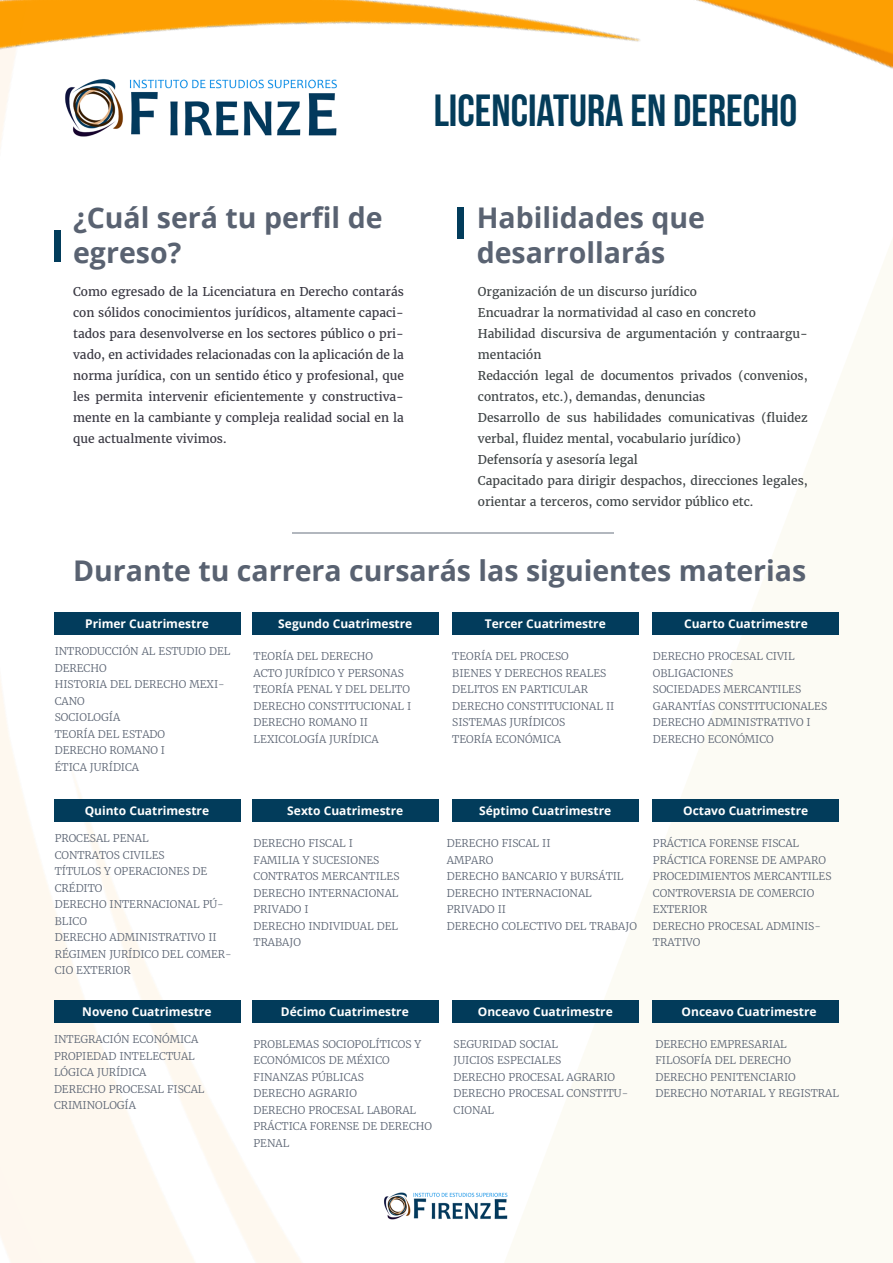
<style>
.page{position:relative;width:893px;height:1263px;background:#fff}
.page>*{position:absolute;margin:0;border:0;box-sizing:border-box;transform-origin:0 0}
.t1{font:45px "Bebas Neue";color:#043c5a}
.t2{font:700 28.5px/34.2px "Open Sans";color:#596271}
.t3{font:700 28.5px/34.2px "Open Sans";color:#5a6372}
.t4{font:12px/21px "Merriweather";color:#3f4446}
.t5{font:12px/21px "Merriweather";color:#3a3943;text-align:justify}
.t6{font:700 12px "Open Sans";color:#fff}
.t7{font:300 10.5px/16.5px "Merriweather";color:#5a6372}
</style>
<div class="page">
<img style="left:0;top:0;width:893px;height:1181px">
<img style="left:55px;top:66px;width:291px;height:86px">
<div style="left:54px;top:230px;width:6px;height:32px;background:#023c5b"></div>
<div style="left:458px;top:207px;width:6px;height:32px;background:#023c5b"></div>
<hr style="left:292px;top:532px;width:322px;height:1px;background:#596373">
<div style="left:54px;top:612px;width:186px;height:23px;background:#023c5c"></div>
<div style="left:54px;top:799px;width:186px;height:22px;background:#023c5b"></div>
<div style="left:54px;top:1000px;width:186px;height:22px;background:#023b5a"></div>
<div style="left:252px;top:612px;width:186px;height:23px;background:#023c5c"></div>
<div style="left:252px;top:799px;width:186px;height:22px;background:#023c5b"></div>
<div style="left:252px;top:1000px;width:186px;height:22px;background:#023b5a"></div>
<div style="left:452px;top:1000px;width:186px;height:22px;background:#023b5a"></div>
<div style="left:653px;top:1000px;width:186px;height:22px;background:#023b5a"></div>
<div style="left:452px;top:612px;width:186px;height:23px;background:#023c5c"></div>
<div style="left:452px;top:799px;width:186px;height:22px;background:#023c5b"></div>
<div style="left:653px;top:612px;width:186px;height:23px;background:#023c5c"></div>
<div style="left:653px;top:799px;width:186px;height:22px;background:#023c5b"></div>
<img style="left:383px;top:1192px;width:125px;height:28px">
<p class="t1" style="left:434px;top:86px;width:365px">LICENCIATURA EN DERECHO</p>
<p class="t2" style="left:73px;top:200px;width:311px">¿Cuál será tu perfil de egreso?</p>
<p class="t3" style="left:477px;top:200px;width:230px">Habilidades que desarrollarás</p>
<p class="t5" style="left:73px;top:281px;width:332px">Como egresado de la Licenciatura en Derecho contarás con sólidos conocimientos jurídicos, altamente capaci&shy;tados para desenvolverse en los sectores público o pri&shy;vado, en actividades relacionadas con la aplicación de la norma jurídica, con un sentido ético y profesional, que les permita intervenir eficientemente y constructiva&shy;mente en la cambiante y compleja realidad social en la que actualmente vivimos.</p>
<p class="t4" style="left:478px;top:281px;width:221px">Organización de un discurso jurídico</p>
<p class="t4" style="left:478px;top:302px;width:279px">Encuadrar la normatividad al caso en concreto</p>
<p class="t4" style="left:478px;top:323px;width:331px">Habilidad discursiva de argumentación y contraargu&shy;mentación</p>
<p class="t4" style="left:478px;top:365px;width:331px">Redacción legal de documentos privados (convenios, contratos, etc.), demandas, denuncias</p>
<p class="t4" style="left:478px;top:407px;width:331px">Desarrollo de sus habilidades comunicativas (fluidez verbal, fluidez mental, vocabulario jurídico)</p>
<p class="t4" style="left:478px;top:449px;width:161px">Defensoría y asesoría legal</p>
<p class="t4" style="left:478px;top:470px;width:331px">Capacitado para dirigir despachos, direcciones legales, orientar a terceros, como servidor público etc.</p>
<p class="t2" style="left:73px;top:553px;width:735px">Durante tu carrera cursarás las siguientes materias</p>
<p class="t6" style="left:85px;top:615px;width:125px">Primer Cuatrimestre</p>
<p class="t7" style="left:55px;top:643px;width:177px">INTRODUCCIÓN AL ESTUDIO DEL<br>DERECHO</p>
<p class="t7" style="left:55px;top:676px;width:172px">HISTORIA DEL DERECHO MEXI-<br>CANO</p>
<p class="t7" style="left:55px;top:709px;width:67px">SOCIOLOGÍA</p>
<p class="t7" style="left:55px;top:726px;width:112px">TEORÍA DEL ESTADO</p>
<p class="t7" style="left:55px;top:742px;width:112px">DERECHO ROMANO I</p>
<p class="t7" style="left:55px;top:759px;width:86px">ÉTICA JURÍDICA</p>
<p class="t6" style="left:85px;top:802px;width:126px">Quinto Cuatrimestre</p>
<p class="t7" style="left:55px;top:830px;width:95px">PROCESAL PENAL</p>
<p class="t7" style="left:55px;top:846px;width:111px">CONTRATOS CIVILES</p>
<p class="t7" style="left:55px;top:863px;width:154px">TÍTULOS Y OPERACIONES DE<br>CRÉDITO</p>
<p class="t7" style="left:55px;top:896px;width:171px">DERECHO INTERNACIONAL PÚ-<br>BLICO</p>
<p class="t7" style="left:55px;top:929px;width:164px">DERECHO ADMINISTRATIVO II</p>
<p class="t7" style="left:55px;top:945px;width:179px">RÉGIMEN JURÍDICO DEL COMER-<br>CIO EXTERIOR</p>
<p class="t6" style="left:82px;top:1003px;width:131px">Noveno Cuatrimestre</p>
<p class="t7" style="left:54px;top:1031px;width:146px">INTEGRACIÓN ECONÓMICA</p>
<p class="t7" style="left:54px;top:1047px;width:142px">PROPIEDAD INTELECTUAL</p>
<p class="t7" style="left:54px;top:1064px;width:94px">LÓGICA JURÍDICA</p>
<p class="t7" style="left:54px;top:1080px;width:152px">DERECHO PROCESAL FISCAL</p>
<p class="t7" style="left:54px;top:1097px;width:84px">CRIMINOLOGÍA</p>
<p class="t6" style="left:278px;top:615px;width:136px">Segundo Cuatrimestre</p>
<p class="t7" style="left:254px;top:648px;width:121px">TEORÍA DEL DERECHO</p>
<p class="t7" style="left:254px;top:664px;width:152px">ACTO JURÍDICO Y PERSONAS</p>
<p class="t7" style="left:254px;top:681px;width:158px">TEORÍA PENAL Y DEL DELITO</p>
<p class="t7" style="left:254px;top:697px;width:159px">DERECHO CONSTITUCIONAL I</p>
<p class="t7" style="left:254px;top:714px;width:116px">DERECHO ROMANO II</p>
<p class="t7" style="left:254px;top:730px;width:126px">LEXICOLOGÍA JURÍDICA</p>
<p class="t6" style="left:287px;top:802px;width:118px">Sexto Cuatrimestre</p>
<p class="t7" style="left:254px;top:835px;width:101px">DERECHO FISCAL I</p>
<p class="t7" style="left:254px;top:851px;width:127px">FAMILIA Y SUCESIONES</p>
<p class="t7" style="left:254px;top:868px;width:147px">CONTRATOS MERCANTILES</p>
<p class="t7" style="left:254px;top:884px;width:146px">DERECHO INTERNACIONAL</p>
<p class="t7" style="left:254px;top:901px;width:56px">PRIVADO I</p>
<p class="t7" style="left:254px;top:917px;width:146px">DERECHO INDIVIDUAL DEL<br>TRABAJO</p>
<p class="t6" style="left:485px;top:615px;width:122px">Tercer Cuatrimestre</p>
<p class="t7" style="left:452px;top:648px;width:118px">TEORÍA DEL PROCESO</p>
<p class="t7" style="left:452px;top:664px;width:156px">BIENES Y DERECHOS REALES</p>
<p class="t7" style="left:452px;top:681px;width:137px">DELITOS EN PARTICULAR</p>
<p class="t7" style="left:452px;top:697px;width:164px">DERECHO CONSTITUCIONAL II</p>
<p class="t7" style="left:452px;top:714px;width:115px">SISTEMAS JURÍDICOS</p>
<p class="t7" style="left:452px;top:730px;width:110px">TEORÍA ECONÓMICA</p>
<p class="t6" style="left:684px;top:615px;width:125px">Cuarto Cuatrimestre</p>
<p class="t7" style="left:653px;top:648px;width:143px">DERECHO PROCESAL CIVIL</p>
<p class="t7" style="left:653px;top:664px;width:82px">OBLIGACIONES</p>
<p class="t7" style="left:653px;top:681px;width:150px">SOCIEDADES MERCANTILES</p>
<p class="t7" style="left:653px;top:697px;width:176px">GARANTÍAS CONSTITUCIONALES</p>
<p class="t7" style="left:653px;top:714px;width:159px">DERECHO ADMINISTRATIVO I</p>
<p class="t7" style="left:653px;top:730px;width:122px">DERECHO ECONÓMICO</p>
<p class="t6" style="left:479px;top:802px;width:134px">Séptimo Cuatrimestre</p>
<p class="t7" style="left:447px;top:835px;width:105px">DERECHO FISCAL II</p>
<p class="t7" style="left:447px;top:851px;width:48px">AMPARO</p>
<p class="t7" style="left:447px;top:868px;width:178px">DERECHO BANCARIO Y BURSÁTIL</p>
<p class="t7" style="left:447px;top:884px;width:146px">DERECHO INTERNACIONAL</p>
<p class="t7" style="left:447px;top:901px;width:61px">PRIVADO II</p>
<p class="t7" style="left:447px;top:917px;width:192px">DERECHO COLECTIVO DEL TRABAJO</p>
<p class="t6" style="left:683px;top:802px;width:127px">Octavo Cuatrimestre</p>
<p class="t7" style="left:653px;top:835px;width:148px">PRÁCTICA FORENSE FISCAL</p>
<p class="t7" style="left:653px;top:851px;width:174px">PRÁCTICA FORENSE DE AMPARO</p>
<p class="t7" style="left:653px;top:868px;width:180px">PROCEDIMIENTOS MERCANTILES</p>
<p class="t7" style="left:653px;top:884px;width:163px">CONTROVERSIA DE COMERCIO<br>EXTERIOR</p>
<p class="t7" style="left:653px;top:917px;width:170px">DERECHO PROCESAL ADMINIS-<br>TRATIVO</p>
<p class="t6" style="left:281px;top:1003px;width:129px">Décimo Cuatrimestre</p>
<p class="t6" style="left:478px;top:1003px;width:136px">Onceavo Cuatrimestre</p>
<p class="t6" style="left:682px;top:1003px;width:136px">Onceavo Cuatrimestre</p>
<p class="t7" style="left:254px;top:1036px;width:169px">PROBLEMAS SOCIOPOLÍTICOS Y<br>ECONÓMICOS DE MÉXICO</p>
<p class="t7" style="left:254px;top:1069px;width:112px">FINANZAS PÚBLICAS</p>
<p class="t7" style="left:254px;top:1085px;width:105px">DERECHO AGRARIO</p>
<p class="t7" style="left:254px;top:1102px;width:164px">DERECHO PROCESAL LABORAL</p>
<p class="t7" style="left:254px;top:1118px;width:180px">PRÁCTICA FORENSE DE DERECHO<br>PENAL</p>
<p class="t7" style="left:454px;top:1036px;width:106px">SEGURIDAD SOCIAL</p>
<p class="t7" style="left:454px;top:1052px;width:109px">JUICIOS ESPECIALES</p>
<p class="t7" style="left:454px;top:1069px;width:163px">DERECHO PROCESAL AGRARIO</p>
<p class="t7" style="left:454px;top:1085px;width:176px">DERECHO PROCESAL CONSTITU-<br>CIONAL</p>
<p class="t7" style="left:655px;top:1036px;width:133px">DERECHO EMPRESARIAL</p>
<p class="t7" style="left:655px;top:1052px;width:137px">FILOSOFÍA DEL DERECHO</p>
<p class="t7" style="left:655px;top:1069px;width:142px">DERECHO PENITENCIARIO</p>
<p class="t7" style="left:655px;top:1085px;width:185px">DERECHO NOTARIAL Y REGISTRAL</p>
</div>
